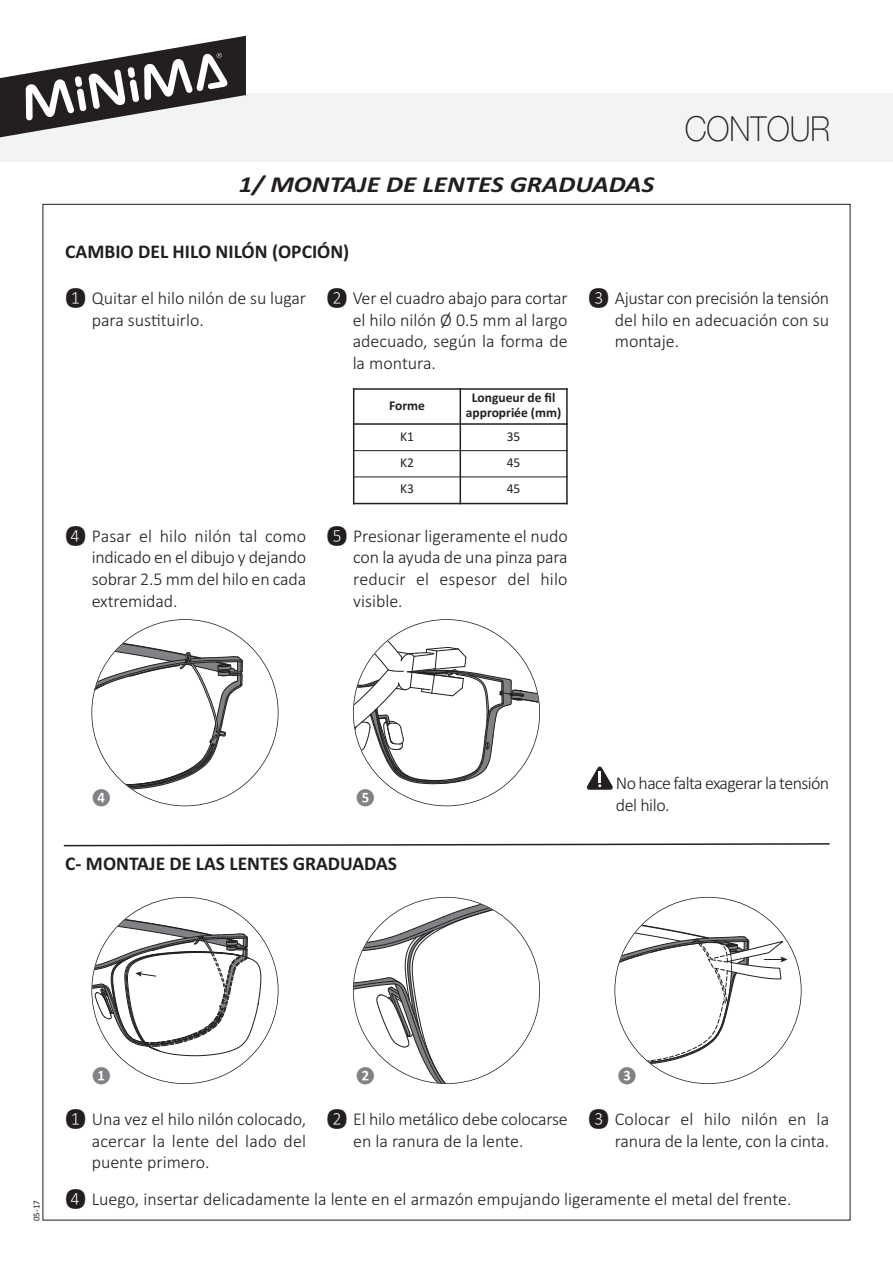
<style>
.page{position:relative;width:893px;height:1263px;background:#fff}
.page>*{position:absolute;margin:0;border:0;box-sizing:border-box;transform-origin:0 0}
.t1{font:100 34.5px "Helvetica Neue LT";color:#231f20;scale:.9 1}
.t2{font:italic 700 22.95px "Calibri";color:#231f20;scale:1.18 1}
.t3{font:700 19.5px "Calibri";color:#231f20}
.t4{font:300 18px/21.6px "Calibri";color:#231f20;text-align:justify}
.t5{font:300 18px/21.6px "Calibri";letter-spacing:-.035em;color:#231f20}
.t6{font:700 15px "Calibri";color:#808285}
.t7{font:700 13.5px/15px "Calibri";color:#231f20;text-align:center}
.t8{font:13.5px "Calibri";color:#231f20}
.t9{font:9px "Calibri";color:#231f20}
</style>
<div class="page">
<div style="left:0;top:94px;width:893px;height:68px;background:#f2f3f4"></div>
<svg style="left:0;top:36px;width:246px;height:102px"></svg>
<svg style="left:587px;top:766px;width:26px;height:24px"></svg>
<hr style="left:353px;top:388px;width:1px;height:116px;background:#231f20">
<hr style="left:460px;top:388px;width:1px;height:116px;background:#231f20">
<hr style="left:566px;top:388px;width:2px;height:116px;background:#231f20">
<hr style="left:353px;top:388px;width:215px;height:2px;background:#231f20">
<hr style="left:353px;top:423px;width:215px;height:2px;background:#231f20">
<hr style="left:353px;top:450px;width:215px;height:1px;background:#231f20">
<hr style="left:353px;top:476px;width:215px;height:1px;background:#231f20">
<hr style="left:353px;top:503px;width:215px;height:1px;background:#231f20">
<svg style="left:94px;top:636px;width:149px;height:169px"></svg>
<svg style="left:354px;top:620px;width:185px;height:164px"></svg>
<svg style="left:94px;top:912px;width:168px;height:157px"></svg>
<svg style="left:354px;top:898px;width:185px;height:185px"></svg>
<svg style="left:617px;top:917px;width:171px;height:166px"></svg>
<svg style="left:63px;top:843px;width:767px;height:4px"></svg>
<p class="t2" style="left:239px;top:171px;width:354px">1/ MONTAJE DE LENTES GRADUADAS</p>
<h1 class="t1" style="left:685px;top:116px;width:163px">CONTOUR</h1>
<p class="t3" style="left:65px;top:240px;width:286px">CAMBIO DEL HILO NILÓN (OPCIÓN)</p>
<p class="t4" style="left:92px;top:287px;width:216px;text-indent:-28px">❶ Quitar el hilo nilón de su lugar para sustituirlo.</p>
<p class="t4" style="left:353px;top:287px;width:217px;text-indent:-27px">❷ Ver el cuadro abajo para cortar el hilo nilón Ø 0.5 mm al largo adecuado, según la forma de la montura.</p>
<p class="t4" style="left:92px;top:525px;width:216px;text-indent:-28px">❹ Pasar el hilo nilón tal como indicado en el dibujo y dejando sobrar 2.5 mm del hilo en cada extremidad.</p>
<p class="t7" style="left:389px;top:398px;width:37px">FORME</p>
<p class="t7" style="left:466px;top:390px;width:97px">LONGUEUR DE FIL<br>APPROPRIÉE (MM)</p>
<p class="t8" style="left:400px;top:428px;width:15px">K1</p>
<p class="t8" style="left:507px;top:428px;width:15px">35</p>
<p class="t8" style="left:400px;top:455px;width:15px">K2</p>
<p class="t8" style="left:507px;top:455px;width:15px">45</p>
<p class="t8" style="left:400px;top:481px;width:15px">K3</p>
<p class="t8" style="left:507px;top:481px;width:15px">45</p>
<p class="t4" style="left:353px;top:525px;width:216px;text-indent:-28px">❺ Presionar ligeramente el nudo con la ayuda de una pinza para reducir el espesor del hilo visible.</p>
<p class="t4" style="left:615px;top:287px;width:216px;text-indent:-28px">❸ Ajustar con precisión la tensión del hilo en adecuación con su montaje.</p>
<p class="t6" style="left:91px;top:789px;width:21px">❹</p>
<p class="t6" style="left:356px;top:789px;width:21px">❺</p>
<p class="t3" style="left:65px;top:852px;width:333px">C- MONTAJE DE LAS LENTES GRADUADAS</p>
<p class="t5" style="left:616px;top:772px;width:215px">No hace falta exagerar la tensión del hilo.</p>
<p class="t9" style="left:31px;top:1221px;width:23px;rotate:-90deg">05-17</p>
<p class="t6" style="left:91px;top:1067px;width:21px">❶</p>
<p class="t6" style="left:356px;top:1067px;width:21px">❷</p>
<p class="t6" style="left:617px;top:1067px;width:21px">❸</p>
<p class="t4" style="left:92px;top:1108px;width:216px;text-indent:-28px">❶ Una vez el hilo nilón colocado, acercar la lente del lado del puente primero.</p>
<p class="t4" style="left:64px;top:1188px;width:729px">❹ Luego, insertar delicadamente la lente en el armazón empujando ligeramente el metal del frente.</p>
<p class="t4" style="left:353px;top:1108px;width:216px;text-indent:-28px">❷ El hilo metálico debe colocarse en la ranura de la lente.</p>
<p class="t4" style="left:587px;top:1108px;width:244px;text-align:right">❸ Colocar el hilo nilón en la ranura de la lente, con la cinta.</p>
</div>
